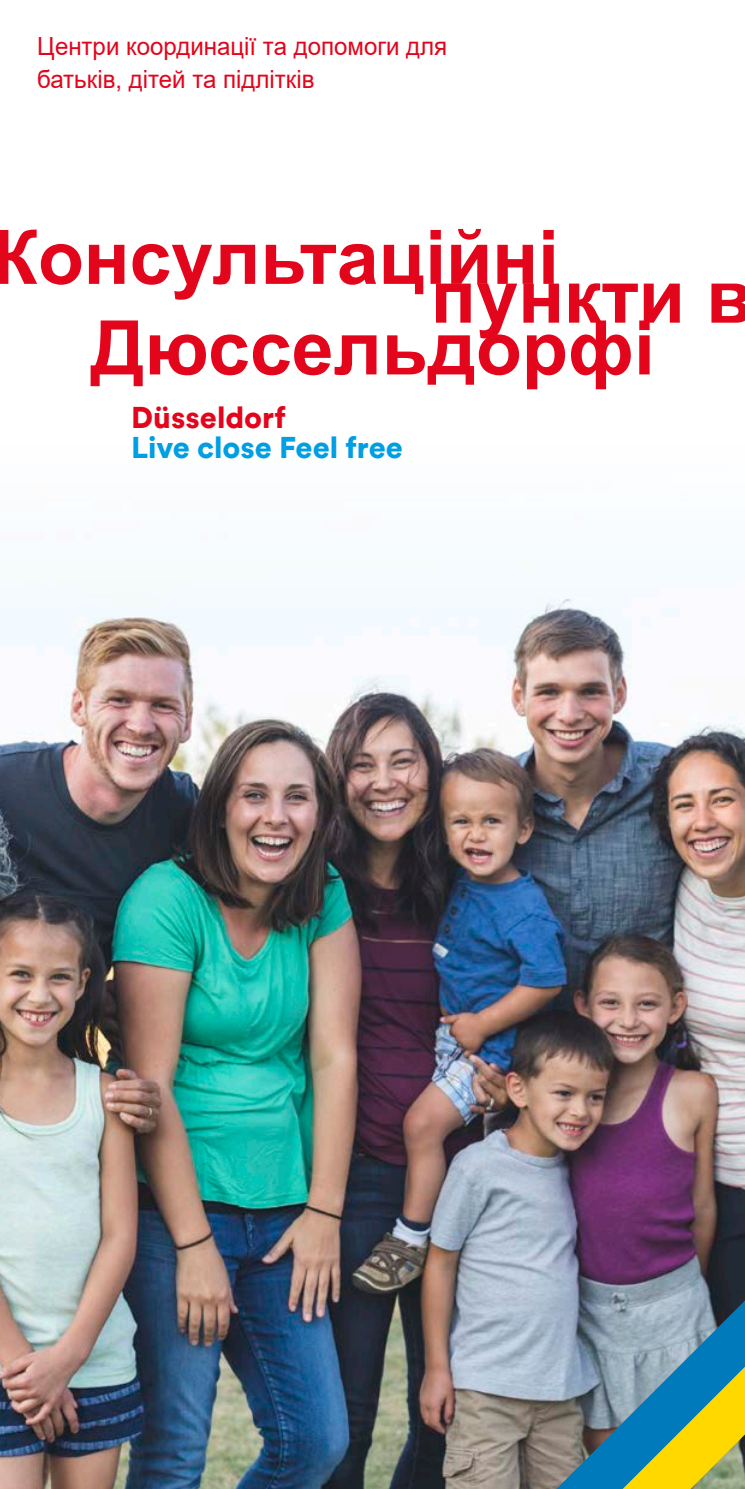
<style>
.page{position:relative;width:745px;height:1489px;background:#fff}
.page>*{position:absolute;margin:0;border:0;box-sizing:border-box;transform-origin:0 0}
.t1{font:700 75.25px "Arial";color:#e3051b}
.t2{font:900 30px "Duesseldorf Circular TT";color:#009ee3}
.t3{font:900 30px "Duesseldorf Circular TT";color:#e3051b}
.t4{font:25px/32.5px "Arial";color:#e3051b;scale:.96 1}
</style>
<div class="page">
<img style="left:0;top:593px;width:744px;height:895px">
<svg style="left:556px;top:1300px;width:188px;height:188px;background:#75998c"></svg>
<p class="t4" style="left:37px;top:30px;width:428px">Центри координації та допомоги для батьків, дітей та підлітків</p>
<h1 class="t1" style="left:-8px;top:204px;width:568px">Консультаційні</h1>
<h1 class="t1" style="left:430px;top:243px;width:322px">пункти в</h1>
<h1 class="t1" style="left:91px;top:295px;width:565px">Дюссельдорфі</h1>
<p class="t3" style="left:131px;top:396px;width:156px">Düsseldorf</p>
<p class="t2" style="left:131px;top:426px;width:273px">Live close Feel free</p>
</div>
